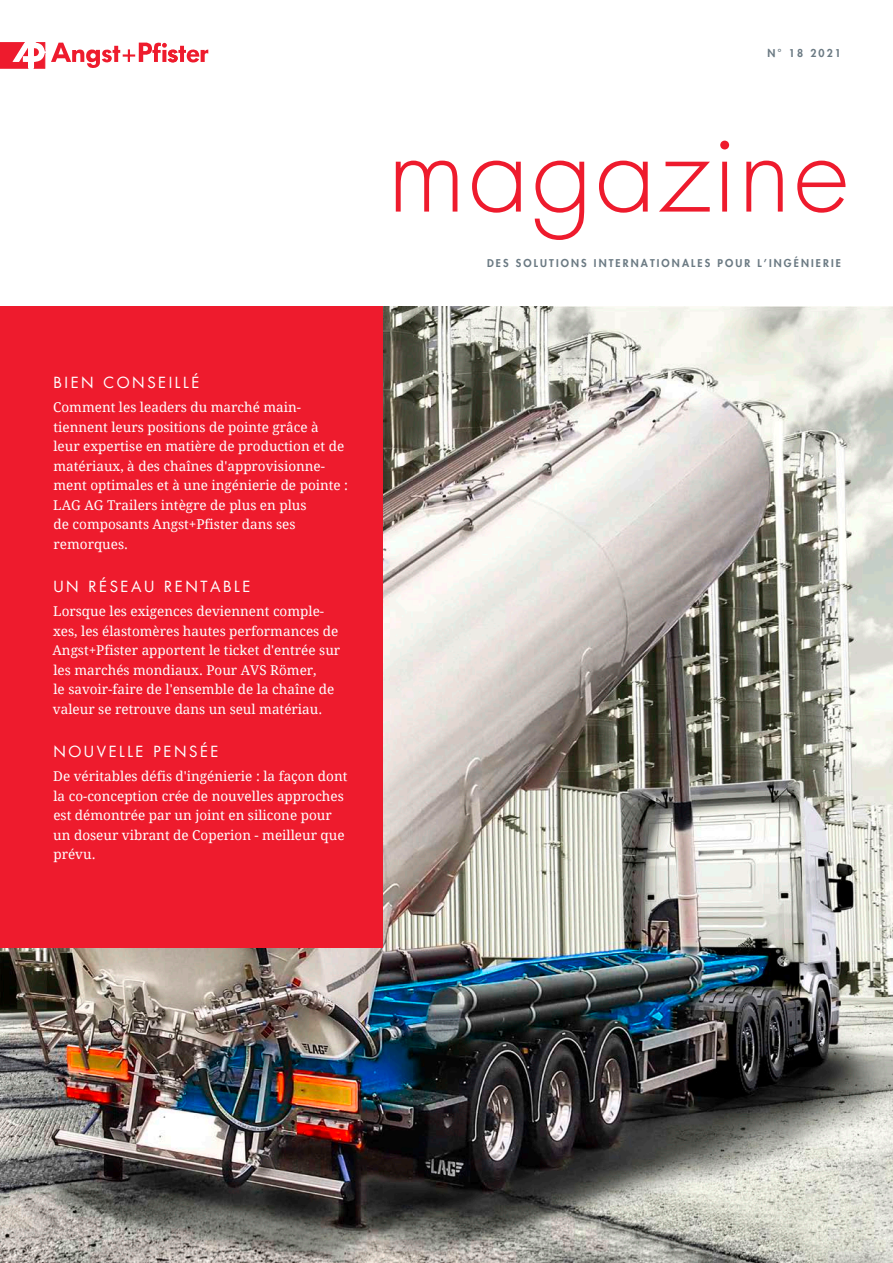
<style>
.page{position:relative;width:893px;height:1263px;background:#fff}
.page>*{position:absolute;margin:0;border:0;box-sizing:border-box;transform-origin:0 0}
.t1{font:300 108px "Futura LT";letter-spacing:.025em;color:#ee1b2d}
.t2{font:15px "Futura LT";letter-spacing:.17em;color:#fff}
.t3{font:13.5px/19.5px "Droid Serif";color:#fff}
.t4{font:800 10.5px "Futura LT";letter-spacing:.2em;color:#6b7a83}
</style>
<div class="page">
<img style="left:0;top:307px;width:893px;height:956px">
<svg style="left:51px;top:42px;width:157px;height:26px"></svg>
<svg style="left:0;top:42px;width:45px;height:26px"></svg>
<div style="left:0;top:307px;width:383px;height:641px;background:#ee1b2d"></div>
<p class="t2" style="left:54px;top:373px;width:147px">BIEN CONSEILLÉ</p>
<p class="t3" style="left:53px;top:398px;width:296px">Comment les leaders du marché main&shy;tiennent leurs positions de pointe grâce à leur expertise en matière de production et de matériaux, à des chaînes d'approvisionne&shy;ment optimales et à une ingénierie de pointe :<br>LAG AG Trailers intègre de plus en plus<br>de composants Angst+Pfister dans ses remorques.</p>
<p class="t2" style="left:53px;top:577px;width:199px">UN RÉSEAU RENTABLE</p>
<p class="t3" style="left:52px;top:602px;width:289px">Lorsque les exigences deviennent comple&shy;xes, les élastomères hautes performances de Angst+Pfister apportent le ticket d'entrée sur les marchés mondiaux. Pour AVS Römer,<br>le savoir-faire de l'ensemble de la chaîne de valeur se retrouve dans un seul matériau.</p>
<p class="t2" style="left:53px;top:742px;width:167px">NOUVELLE PENSÉE</p>
<p class="t3" style="left:53px;top:767px;width:296px">De véritables défis d'ingénierie : la façon dont la co-conception crée de nouvelles approches est démontrée par un joint en silicone pour un doseur vibrant de Coperion - meilleur que prévu.</p>
<p class="t4" style="left:767px;top:46px;width:75px">N° 18 2021</p>
<h1 class="t1" style="left:387px;top:107px;width:463px">magazine</h1>
<p class="t4" style="left:487px;top:256px;width:355px">DES SOLUTIONS INTERNATIONALES POUR L’INGÉNIERIE</p>
</div>
